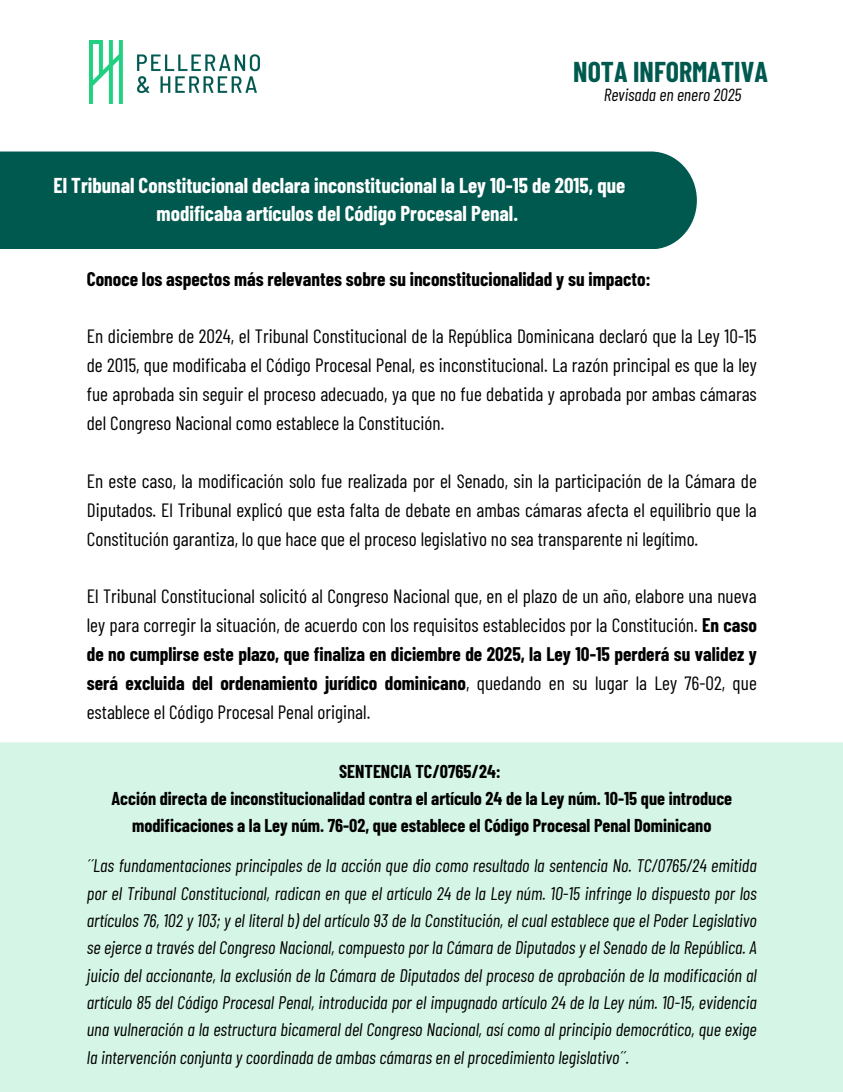
<style>
.page{position:relative;width:843px;height:1092px;background:#fff}
.page>*{position:absolute;margin:0;border:0;box-sizing:border-box;transform-origin:0 0}
.t1{font:700 28px "Barlow Condensed";color:#00594f}
.t2{font:700 21px/28px "Barlow Condensed";color:#fff;text-align:center}
.t3{font:19.25px/29.1px "Barlow Condensed";color:#000;text-align:justify}
.t4{font:700 19.25px "Barlow Condensed";color:#000}
.t5{font:italic 18.2px/27.3px "Barlow Condensed";color:#000;text-align:justify}
.t6{font:700 18.2px/27.3px "Barlow Condensed";color:#000;text-align:center}
.t7{font:italic 17.5px "Barlow Condensed";color:#000}
.s1{font-weight:700}
</style>
<div class="page">
<img style="left:89px;top:41px;width:171px;height:63px">
<div style="left:0;top:152px;width:697px;height:97px;background:#00594f"></div>
<div style="left:0;top:742px;width:843px;height:350px;background:#d5f6e7"></div>
<p class="t1" style="left:573px;top:54px;width:196px">NOTA INFORMATIVA</p>
<h3 class="t7" style="left:604px;top:83px;width:139px">Revisada en enero 2025</h3>
<h4 class="t2" style="left:54px;top:171px;width:573px">El Tribunal Constitucional declara inconstitucional la Ley 10-15 de 2015, que modificaba artículos del Código Procesal Penal.</h4>
<h1 class="t4" style="left:87px;top:266px;width:565px">Conoce los aspectos más relevantes sobre su inconstitucionalidad y su impacto:</h1>
<p class="t3" style="left:87px;top:321px;width:671px">En diciembre de 2024, el Tribunal Constitucional de la República Dominicana declaró que la Ley 10-15 de 2015, que modificaba el Código Procesal Penal, es inconstitucional. La razón principal es que la ley fue aprobada sin seguir el proceso adecuado, ya que no fue debatida y aprobada por ambas cámaras del Congreso Nacional como establece la Constitución.</p>
<h2 class="t3" style="left:87px;top:466px;width:671px">En este caso, la modificación solo fue realizada por el Senado, sin la participación de la Cámara de Diputados. El Tribunal explicó que esta falta de debate en ambas cámaras afecta el equilibrio que la Constitución garantiza, lo que hace que el proceso legislativo no sea transparente ni legítimo.</h2>
<h2 class="t3" style="left:87px;top:581px;width:671px">El Tribunal Constitucional solicitó al Congreso Nacional que, en el plazo de un año, elabore una nueva ley para corregir la situación, de acuerdo con los requisitos establecidos por la Constitución. <span class="s1">En caso de no cumplirse este plazo, que finaliza en diciembre de 2025, la Ley 10-15 perderá su validez y será excluida del ordenamiento jurídico dominicano</span>, quedando en su lugar la Ley 76-02, que establece el Código Procesal Penal original.</h2>
<h3 class="t6" style="left:111px;top:757px;width:622px">SENTENCIA TC/0765/24:<br>Acción directa de inconstitucionalidad contra el artículo 24 de la Ley núm. 10-15 que introduce modificaciones a la Ley núm. 76-02, que establece el Código Procesal Penal Dominicano</h3>
<h3 class="t5" style="left:87px;top:852px;width:671px">´´Las fundamentaciones principales de la acción que dio como resultado la sentencia No. TC/0765/24 emitida por el Tribunal Constitucional, radican en que el artículo 24 de la Ley núm. 10-15 infringe lo dispuesto por los artículos 76, 102 y 103; y el literal b) del artículo 93 de la Constitución, el cual establece que el Poder Legislativo se ejerce a través del Congreso Nacional, compuesto por la Cámara de Diputados y el Senado de la República. A juicio del accionante, la exclusión de la Cámara de Diputados del proceso de aprobación de la modificación al artículo 85 del Código Procesal Penal, introducida por el impugnado artículo 24 de la Ley núm. 10-15, evidencia una vulneración a la estructura bicameral del Congreso Nacional, así como al principio democrático, que exige la intervención conjunta y coordinada de ambas cámaras en el procedimiento legislativo´´.</h3>
</div>
